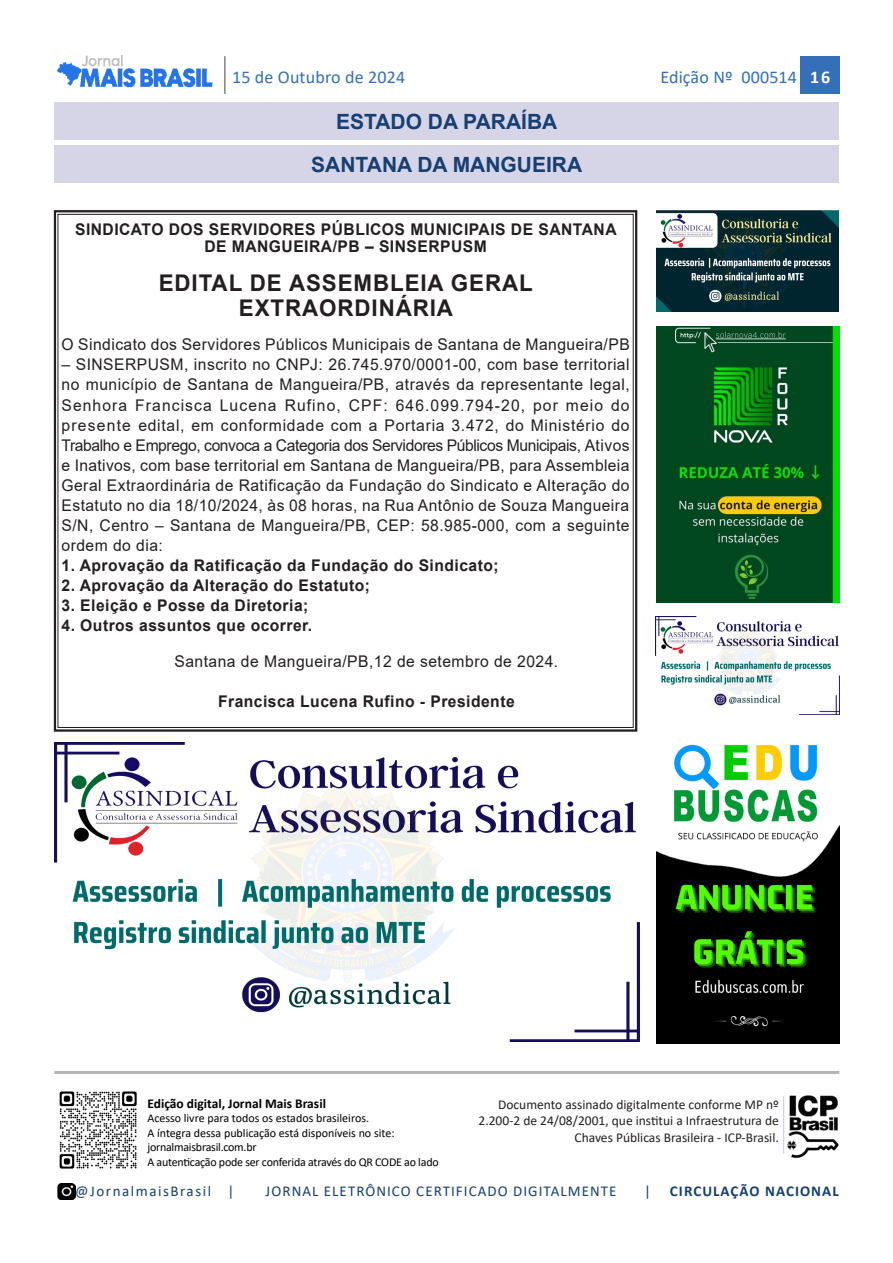
<style>
.page{position:relative;width:893px;height:1263px;background:#fff}
.page>*{position:absolute;margin:0;border:0;box-sizing:border-box;transform-origin:0 0}
.t1{font:700 22.95px/25.3px "Arial";letter-spacing:.04em;color:#231f20;text-align:center}
.t2{font:700 21px/43px "Arial";color:#173f72;text-align:center}
.t3{font:18px "Calibri";letter-spacing:.01em;color:#346fb7}
.t4{font:16.05px/20px "Arial";letter-spacing:.03em;color:#231f20;text-align:justify}
.t5{font:700 16.05px/17.2px "Arial";letter-spacing:.03em;color:#231f20;text-align:center}
.t6{font:15px "Calibri";letter-spacing:.07em;color:#173f72}
.t7{font:15px "Calibri";letter-spacing:.105em;color:#173f72}
.t8{font:700 15px "Calibri";letter-spacing:.07em;color:#173f72}
.t9{font:13.5px/16.2px "Calibri";color:#231f20;text-align:right}
.t10{font:700 13.5px "Calibri";color:#000}
.t11{font:12px/14.4px "Calibri";letter-spacing:-.01em;color:#000}
.s1{font-weight:700;color:#fff}
.s2{font-style:inherit}
</style>
<div class="page">
<div style="left:800px;top:56px;width:40px;height:38px;background:#346fb7"></div>
<hr style="left:224px;top:56px;width:2px;height:38px;background:#808285">
<img style="left:57px;top:56px;width:156px;height:32px">
<img style="left:59px;top:1091px;width:78px;height:78px">
<img style="left:57px;top:1184px;width:18px;height:16px">
<hr style="left:54px;top:1071px;width:785px;height:3px;background:#b5b6b6">
<img style="left:783px;top:1095px;width:56px;height:64px">
<hr style="left:783px;top:1096px;width:1px;height:57px;background:#c7c7d9">
<div style="left:54px;top:102px;width:785px;height:38px;background:#d5d5e7"></div>
<div style="left:54px;top:145px;width:785px;height:38px;background:#d5d5e7"></div>
<img style="left:657px;top:744px;width:182px;height:299px">
<img style="left:656px;top:210px;width:183px;height:102px">
<img style="left:656px;top:326px;width:184px;height:277px">
<img style="left:656px;top:616px;width:183px;height:99px">
<div style="left:54px;top:210px;width:583px;height:522px;border:2px solid #231f20"></div>
<img style="left:54px;top:742px;width:586px;height:300px">
<p class="t3" style="left:232px;top:65px;width:175px">15 de Outubro de 2024</p>
<p class="t3" style="left:660px;top:65px;width:172px">Edição Nº 000514 <span class="s1">16</span></p>
<h2 class="t2" style="left:311px;top:100px;width:273px">ESTADO DA PARAÍBA<br>SANTANA DA MANGUEIRA</h2>
<p class="t5" style="left:75px;top:221px;width:543px">SINDICATO DOS SERVIDORES PÚBLICOS MUNICIPAIS DE SANTANA<br>DE MANGUEIRA/PB – SINSERPUSM</p>
<h1 class="t1" style="left:159px;top:270px;width:376px">EDITAL DE ASSEMBLEIA GERAL<br>EXTRAORDINÁRIA</h1>
<p class="t4" style="left:61px;top:335px;width:570px">O Sindicato dos Servidores Públicos Municipais de Santana de Mangueira/PB</p>
<p class="t4" style="left:61px;top:355px;width:570px">– SINSERPUSM, inscrito no CNPJ: 26.745.970/0001-00, com base territorial no município de Santana de Mangueira/PB, através da representante legal, Senhora Francisca Lucena Rufino, CPF: 646.099.794-20, por meio do presente edital, em conformidade com a Portaria 3.472, do Ministério do Trabalho e Emprego, convoca a Categoria dos Servidores Públicos Municipais, Ativos e Inativos, com base territorial em Santana de Mangueira/PB, para Assembleia Geral Extraordinária de Ratificação da Fundação do Sindicato e Alteração do Estatuto no dia 18/10/2024, às 08 horas, na Rua Antônio de Souza Mangueira S/N, Centro – Santana de Mangueira/PB, CEP: 58.985-000, com a seguinte ordem do dia:</p>
<p class="t5" style="left:61px;top:556px;width:439px">1. Aprovação da Ratificação da Fundação do Sindicato;</p>
<p class="t5" style="left:61px;top:576px;width:310px">2. Aprovação da Alteração do Estatuto;</p>
<p class="t5" style="left:61px;top:596px;width:248px">3. Eleição e Posse da Diretoria;</p>
<p class="t5" style="left:61px;top:616px;width:252px">4. Outros assuntos que ocorrer.</p>
<p class="t4" style="left:175px;top:651px;width:385px">Santana de Mangueira/PB,1<span class="s2">2</span> de setembro de 2024.</p>
<p class="t5" style="left:218px;top:692px;width:298px">Francisca Lucena Rufino - Presidente</p>
<p class="t10" style="left:147px;top:1094px;width:180px">Edição digital, Jornal Mais Brasil</p>
<p class="t11" style="left:147px;top:1111px;width:293px">Acesso livre para todos os estados brasileiros.<br>A íntegra dessa publicação está disponíveis no site: jornalmaisbrasil.com.br<br>A autenticação pode ser conferida através do QR CODE ao lado</p>
<p class="t9" style="left:479px;top:1096px;width:302px">Documento assinado digitalmente conforme MP nº<br>2.200-2 de 24/08/2001, que institui a Infraestrutura de<br>Chaves Públicas Brasileira - ICP-Brasil.</p>
<p class="t7" style="left:75px;top:1181px;width:161px">@JornalmaisBrasil |</p>
<p class="t6" style="left:266px;top:1181px;width:352px">JORNAL ELETRÔNICO CERTIFICADO DIGITALMENTE</p>
<p class="t6" style="left:644px;top:1181px;width:8px">|</p>
<p class="t8" style="left:670px;top:1181px;width:170px">CIRCULAÇÃO NACIONAL</p>
</div>
